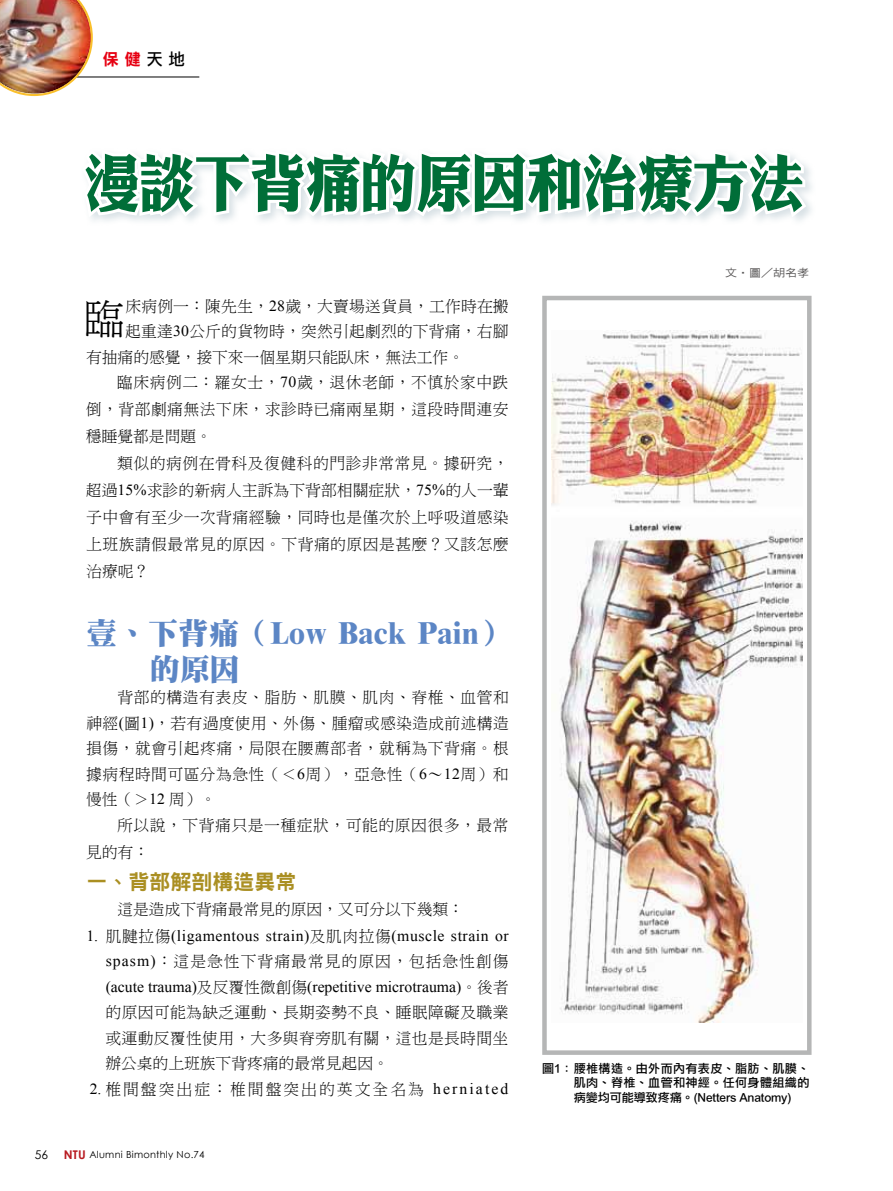
<style>
.page{position:relative;width:893px;height:1191px;background:#fff}
.page>*{position:absolute;margin:0;border:0;box-sizing:border-box;transform-origin:0 0}
.t1{font:61.5px "DF Li King Hei XB HK BF";color:#006e38;scale:.9 1}
.t2{font:41.25px "DF Ming Lt HKP BF";color:#000}
.t3{font:30px/36px "DF Ming UB HKP BF";letter-spacing:.025em;color:#5c86c5}
.t4{font:21px "DFN Hei XB HK BF";color:#aa8f22}
.t5{font:16.5px "DFN Hei XB HKP BF";color:#e60012}
.t6{font:15.75px/27px "DF Ming Lt HKP BF";letter-spacing:.03em;color:#000}
.t7{font:15.75px "DF Ming Lt HKP BF";color:#000}
.t8{font:15.75px "Times New Roman";color:#000}
.t9{font:15.75px "Times New Roman";letter-spacing:.035em;color:#000}
.t10{font:15.75px "DF Ming Lt HKP BF";letter-spacing:.13em;color:#000}
.t11{font:15.75px "DF Ming Lt HKP BF";letter-spacing:.065em;color:#000}
.t12{font:12px/14.4px "DF Li Hei Md HK BF";letter-spacing:.015em;color:#000;text-align:justify}
.t13{font:12px "Century Gothic";color:#000}
.t14{font:10.8px "DF Hei Md HKP BF";color:#595757;scale:1.11 1}
.t15{font:9.75px "Century Gothic";letter-spacing:.025em;color:#000}
.s1{font-family:"DF Li Hei Md HK BF";color:#000}
.s2{font-family:"Times New Roman"}
.s3{font-family:"DF Ming Lt HKP BF"}
.s4{font-weight:700;font-size:12px;color:#b81c22}
</style>
<div class="page">
<svg style="left:91px;top:154px;width:719px;height:67px"></svg>
<img style="left:551px;top:331px;width:252px;height:691px">
<div style="left:542px;top:296px;width:269px;height:758px;border:4px solid #b5b6b6"></div>
<hr style="left:0;top:77px;width:199px;height:1px;background:#000">
<img style="left:0;top:0;width:93px;height:96px">
<p class="t5" style="left:103px;top:51px;width:84px">保 健 <span class="s1">天地</span></p>
<h1 class="t1" style="left:84px;top:152px;width:801px">漫談下背痛的原因和治療方法</h1>
<h2 class="t2" style="left:84px;top:298px;width:43px">臨</h2>
<p class="t6" style="left:125px;top:293px;width:385px">床病例一：陳先生， 歲，大賣場送貨員，工作時在搬</p>
<p class="t6" style="left:125px;top:319px;width:385px">起重達✓ 公斤的貨物時，突然引起劇烈的下背痛，右腳</p>
<p class="t7" style="left:86px;top:349px;width:379px">有抽痛的感覺，接下來一個星期只能臥床，無法工作。</p>
<p class="t6" style="left:117px;top:370px;width:393px">臨床病例二：羅女士， 歲，退休老師，不慎於家中跌</p>
<p class="t6" style="left:86px;top:397px;width:424px">倒，背部劇痛無法下床，求診時已痛兩星期，這段時間連安穩睡覺都是問題。</p>
<p class="t6" style="left:86px;top:451px;width:424px;text-align:justify;text-indent:31px">類似的病例在骨科及復健科的門診非常常見。據研究，超過 <span class="s2">%</span>求診的新病人主訴為下背部相關症狀， <span class="s2">%</span>的人一輩子中會有至少一次背痛經驗，同時也是僅次於上呼吸道感染上班族請假最常見的原因。下背痛的原因是甚麼？又該怎麼治療呢？</p>
<h3 class="t3" style="left:149px;top:616px;width:361px;text-indent:-63px">壹、下背痛（Low Back Pain）的原因</h3>
<p class="t6" style="left:86px;top:685px;width:424px;line-height:25.5px;text-align:justify;text-indent:31px">背部的構造有表皮、脂肪、肌膜、肌肉、脊椎、血管和神經<span class="s2">(</span>圖 <span class="s2">)</span>，若有過度使用、外傷、腫瘤或感染造成前述構造損傷，就會引起疼痛，局限在腰薦部者，就稱為下背痛。根據病程時間可區分為急性（＜周），亞急性（～ 周）和慢性（＞ 周）。</p>
<p class="t6" style="left:86px;top:812px;width:424px;text-indent:31px">所以說，下背痛只是一種症狀，可能的原因很多，最常見的有：</p>
<h3 class="t4" style="left:86px;top:871px;width:212px">一、背部解剖構造異常</h3>
<p class="t7" style="left:117px;top:901px;width:348px">這是造成下背痛最常見的原因，又可分以下幾類：</p>
<p class="t9" style="left:94px;top:925px;width:416px">. <span class="s3">肌腱拉傷</span>(ligamentous strain)<span class="s3">及肌肉拉傷</span>(muscle strain or</p>
<p class="t11" style="left:106px;top:953px;width:404px"><span class="s2">spasm)</span>：這是急性下背痛最常見的原因，包括急性創傷</p>
<p class="t8" style="left:106px;top:976px;width:404px">(acute trauma)<span class="s3">及反覆性微創傷</span>(repetitive microtrauma)<span class="s3">。後者</span></p>
<p class="t6" style="left:106px;top:1000px;width:404px">的原因可能為缺乏運動、長期姿勢不良、睡眠障礙及職業</p>
<p class="t6" style="left:105px;top:1025px;width:404px">或運動反覆性使用，大多與脊旁肌有關，這也是長時間坐</p>
<p class="t7" style="left:105px;top:1055px;width:285px">辦公桌的上班族下背疼痛的最常見起因。</p>
<p class="t10" style="left:98px;top:1081px;width:412px"><span class="s2">.</span>椎間盤突出症：椎間盤突出的英文全名為 <span class="s2">herniated</span></p>
<p class="t13" style="left:35px;top:1146px;width:15px">56</p>
<p class="t15" style="left:64px;top:1147px;width:142px"><span class="s4">NTU</span> Alumni Bimonthly No.74</p>
<p class="t14" style="left:725px;top:267px;width:77px">文‧圖／胡名孝</p>
<p class="t12" style="left:574px;top:1061px;width:237px;text-indent:-32px">圖1： 腰椎構造。由外而內有表皮、脂肪、肌膜、肌肉、脊椎、血管和神經。任何身體組織的病變均可能導致疼痛。(Netters Anatomy)</p>
</div>
